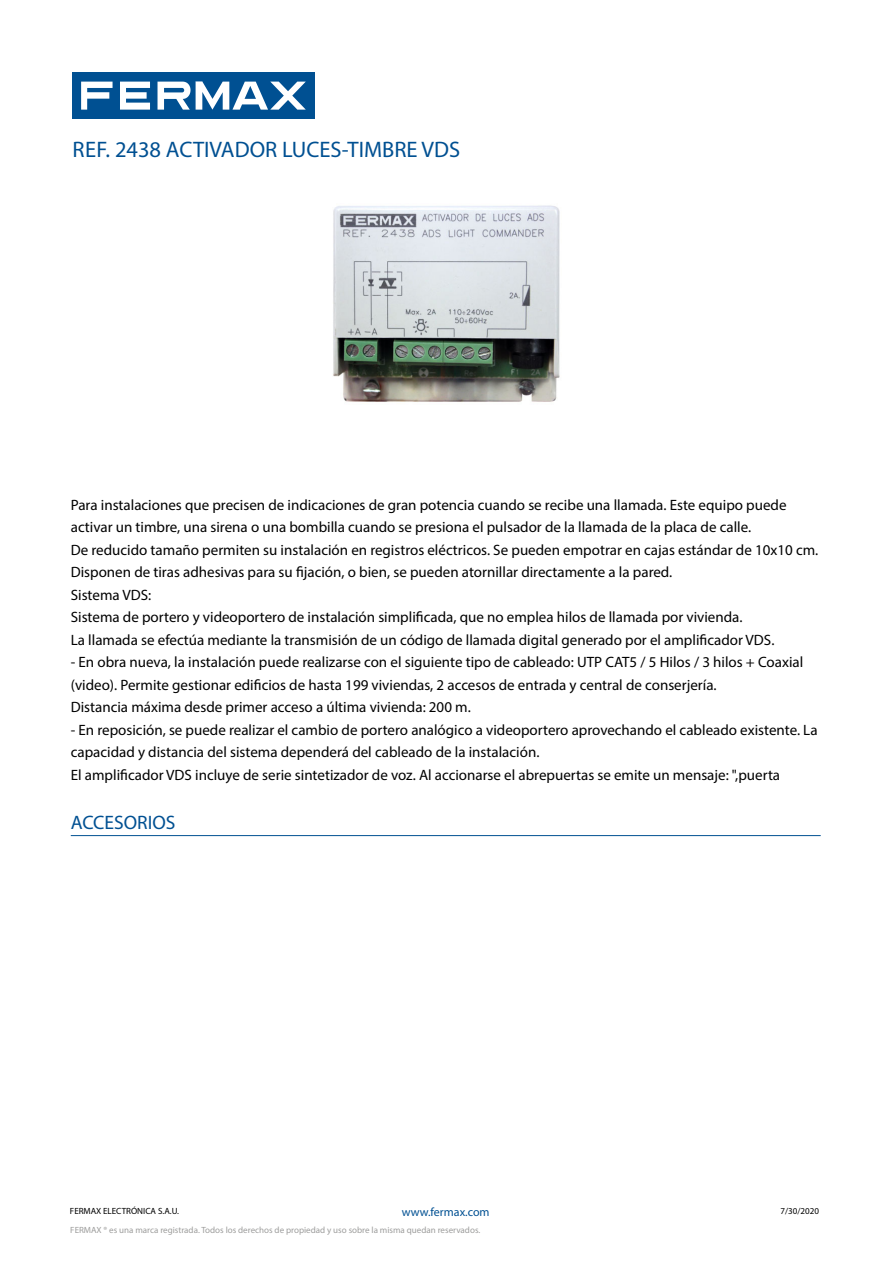
<style>
.page{position:relative;width:893px;height:1263px;background:#fff}
.page>*{position:absolute;margin:0;border:0;box-sizing:border-box;transform-origin:0 0}
.t1{font:22.5px "Myriad Pro";color:#005092}
.t2{font:19.5px "Myriad Pro";color:#005092}
.t3{font:15px/22.5px "Myriad Pro";color:#000}
.t4{font:12px "Myriad Pro";color:#005092}
.t5{font:9px "Myriad Pro";color:#9d9d9c}
.t6{font:9px "Myriad Pro";color:#000}
</style>
<div class="page">
<div style="left:72px;top:72px;width:243px;height:47px;background:#005092"></div>
<svg style="left:81px;top:82px;width:225px;height:28px"></svg>
<img style="left:333px;top:205px;width:227px;height:197px">
<hr style="left:71px;top:835px;width:750px;height:1px;background:#005092">
<h1 class="t1" style="left:73px;top:136px;width:389px">REF. 2438 ACTIVADOR LUCES-TIMBRE VDS</h1>
<p class="t3" style="left:71px;top:493px;width:749px">Para instalaciones que precisen de indicaciones de gran potencia cuando se recibe una llamada. Este equipo puede activar un timbre, una sirena o una bombilla cuando se presiona el pulsador de la llamada de la placa de calle.<br>De reducido tamaño permiten su instalación en registros eléctricos. Se pueden empotrar en cajas estándar de 10x10 cm.<br>Disponen de tiras adhesivas para su fijación, o bien, se pueden atornillar directamente a la pared.<br>Sistema VDS:<br>Sistema de portero y videoportero de instalación simplificada, que no emplea hilos de llamada por vivienda.<br>La llamada se efectúa mediante la transmisión de un código de llamada digital generado por el amplificador VDS.</p>
<p class="t3" style="left:71px;top:650px;width:734px">- En obra nueva, la instalación puede realizarse con el siguiente tipo de cableado: UTP CAT5 / 5 Hilos / 3 hilos + Coaxial (video). Permite gestionar edificios de hasta 199 viviendas, 2 accesos de entrada y central de conserjería.<br>Distancia máxima desde primer acceso a última vivienda: 200 m.</p>
<p class="t3" style="left:71px;top:718px;width:748px">- En reposición, se puede realizar el cambio de portero analógico a videoportero aprovechando el cableado existente. La capacidad y distancia del sistema dependerá del cableado de la instalación.<br>El amplificador VDS incluye de serie sintetizador de voz. Al accionarse el abrepuertas se emite un mensaje: ",puerta</p>
<h2 class="t2" style="left:71px;top:810px;width:106px">ACCESORIOS</h2>
<p class="t6" style="left:70px;top:1205px;width:111px">FERMAX ELECTRÓNICA S.A.U.</p>
<p class="t4" style="left:402px;top:1205px;width:89px">www.fermax.com</p>
<p class="t6" style="left:781px;top:1206px;width:40px">7/30/2020</p>
<p class="t5" style="left:70px;top:1224px;width:411px">FERMAX ® es una marca registrada. Todos los derechos de propiedad y uso sobre la misma quedan reservados.</p>
</div>
